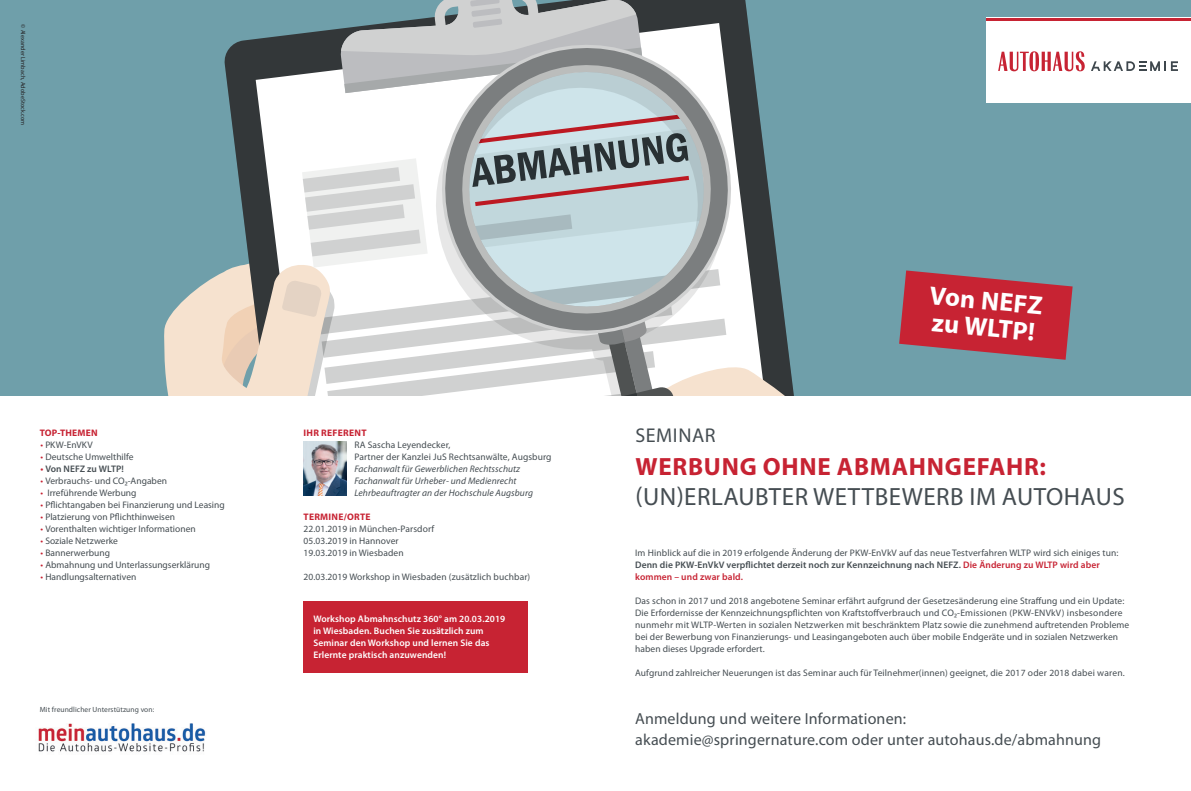
<style>
.page{position:relative;width:1191px;height:791px;background:#fff}
.page>*{position:absolute;margin:0;border:0;box-sizing:border-box;transform-origin:0 0}
.t1{font:700 26px/26.9px "Myriad Pro";color:#fff}
.t2{font:25px "Myriad Pro";letter-spacing:.02em;color:#454d52}
.t3{font:700 25px "Myriad Pro";letter-spacing:.03em;color:#c72333}
.t4{font:20px "Myriad Pro";letter-spacing:.03em;color:#454d52}
.t5{font:16px/21px "Myriad Pro";letter-spacing:.01em;color:#454d52}
.t6{font:9.5px/12px "Myriad Pro";letter-spacing:.01em;color:#454d52}
.t7{font:600 9.5px/12px "Myriad Pro";letter-spacing:.01em;color:#fff}
.t8{font:italic 9.5px/12px "Myriad Pro";letter-spacing:.01em;color:#454d52}
.t9{font:700 9.5px "Myriad Pro";letter-spacing:.03em;color:#c72333}
.t10{font:600 9.5px "Myriad Pro";letter-spacing:.005em;color:#454d52}
.t11{font:7.5px "Myriad Pro";letter-spacing:.01em;color:#454d52}
.t12{font:6px "Myriad Pro";letter-spacing:.01em;color:#231f20}
.s1{color:#c72333}
.s2{font-weight:600}
.s3{font-weight:600;color:#c72333}
</style>
<div class="page">
<div style="left:0;top:0;width:1191px;height:395px;background:#6f9faa"></div>
<svg style="left:224px;top:0;width:524px;height:114px;fill:#333739"></svg>
<svg style="left:256px;top:23px;width:504px;height:91px;background:#9da6a8"></svg>
<svg style="left:339px;top:0;width:303px;height:93px"></svg>
<svg style="left:164px;top:114px;width:630px;height:281px"></svg>
<svg style="left:421px;top:24px;width:330px;height:330px;background:#c3c4c5"></svg>
<svg style="left:440px;top:43px;width:292px;height:307px;background:#d5d5d6"></svg>
<svg style="left:445px;top:48px;width:283px;height:283px;background:#c5c6c7"></svg>
<svg style="left:456px;top:59px;width:261px;height:261px;background:#b3bcbf"></svg>
<img style="left:38px;top:723px;width:168px;height:29px">
<img style="left:303px;top:442px;width:43px;height:54px">
<svg style="left:899px;top:270px;width:173px;height:90px"></svg>
<div style="left:303px;top:601px;width:224px;height:72px;background:#c72333"></div>
<div style="left:986px;top:18px;width:205px;height:85px;background:#fff"></div>
<hr style="left:986px;top:18px;width:205px;height:2px;background:#c72333">
<svg style="left:998px;top:51px;width:86px;height:20px"></svg>
<svg style="left:1091px;top:61px;width:87px;height:10px"></svg>
<p class="t12" style="left:27px;top:24px;width:102px;rotate:90deg">© Alexander Limbach, AdobeStock.com</p>
<p class="t9" style="left:40px;top:426px;width:60px">TOP-THEMEN</p>
<p class="t6" style="left:40px;top:438px;width:54px"><span class="s1">•</span> PKW-EnVKV</p>
<p class="t6" style="left:40px;top:450px;width:95px"><span class="s1">•</span> Deutsche Umwelthilfe</p>
<p class="t10" style="left:40px;top:462px;width:85px"><span class="s1">•</span> Von NEFZ zu WLTP!</p>
<p class="t6" style="left:40px;top:474px;width:128px"><span class="s1">•</span> Verbrauchs- und CO2-Angaben</p>
<p class="t6" style="left:40px;top:486px;width:98px"><span class="s1">•</span> Irreführende Werbung</p>
<p class="t6" style="left:40px;top:498px;width:186px"><span class="s1">•</span> Pflichtangaben bei Finanzierung und Leasing</p>
<p class="t6" style="left:40px;top:510px;width:136px"><span class="s1">•</span> Platzierung von Pflichthinweisen</p>
<p class="t6" style="left:40px;top:522px;width:157px"><span class="s1">•</span> Vorenthalten wichtiger Informationen</p>
<p class="t6" style="left:40px;top:534px;width:79px"><span class="s1">•</span> Soziale Netzwerke</p>
<p class="t6" style="left:40px;top:546px;width:71px"><span class="s1">•</span> Bannerwerbung</p>
<p class="t6" style="left:40px;top:558px;width:171px"><span class="s1">•</span> Abmahnung und Unterlassungserklärung</p>
<p class="t6" style="left:40px;top:570px;width:98px"><span class="s1">•</span> Handlungsalternativen</p>
<p class="t11" style="left:40px;top:705px;width:116px">Mit freundlicher Unterstützung von:</p>
<p class="t9" style="left:303px;top:426px;width:65px">IHR REFERENT</p>
<p class="t6" style="left:354px;top:438px;width:199px">RA Sascha Leyendecker,<br>Partner der Kanzlei JuS Rechtsanwälte, Augsburg</p>
<p class="t8" style="left:354px;top:462px;width:180px">Fachanwalt für Gewerblichen Rechtsschutz<br>Fachanwalt für Urheber- und Medienrecht<br>Lehrbeauftragter an der Hochschule Augsburg</p>
<p class="t9" style="left:303px;top:510px;width:69px">TERMINE/ORTE</p>
<p class="t6" style="left:303px;top:522px;width:132px">22.01.2019 in München-Parsdorf<br>05.03.2019 in Hannover<br>19.03.2019 in Wiesbaden</p>
<p class="t6" style="left:303px;top:570px;width:228px">20.03.2019 Workshop in Wiesbaden (zusätzlich buchbar)</p>
<p class="t7" style="left:313px;top:612px;width:193px">Workshop Abmahnschutz 360° am 20.03.2019 in Wiesbaden. Buchen Sie zusätzlich zum Seminar den Workshop und lernen Sie das Erlernte praktisch anzuwenden!</p>
<h1 class="t1" style="left:931px;top:280px;width:115px;rotate:6deg">Von NEFZ zu WLTP!</h1>
<h3 class="t4" style="left:635px;top:423px;width:82px">SEMINAR</h3>
<h2 class="t3" style="left:635px;top:450px;width:412px">WERBUNG OHNE ABMAHNGEFAHR:</h2>
<h2 class="t2" style="left:635px;top:481px;width:491px">(UN)ERLAUBTER WETTBEWERB IM AUTOHAUS</h2>
<p class="t6" style="left:635px;top:546px;width:485px">Im Hinblick auf die in 2019 erfolgende Änderung der PKW-EnVkV auf das neue Testverfahren WLTP wird sich einiges tun:<br><span class="s2">Denn die PKW-EnVkV verpflichtet derzeit noch zur Kennzeichnung nach NEFZ.</span> <span class="s3">Die Änderung zu WLTP wird aber kommen – und zwar bald.</span></p>
<p class="t6" style="left:635px;top:594px;width:495px">Das schon in 2017 und 2018 angebotene Seminar erfährt aufgrund der Gesetzesänderung eine Straffung und ein Update:<br>Die Erfordernisse der Kennzeichnungspflichten von Kraftstoffverbrauch und CO2-Emissionen (PKW-ENVkV) insbesondere nunmehr mit WLTP-Werten in sozialen Netzwerken mit beschränktem Platz sowie die zunehmend auftretenden Probleme bei der Bewerbung von Finanzierungs- und Leasingangeboten auch über mobile Endgeräte und in sozialen Netzwerken haben dieses Upgrade erfordert.</p>
<p class="t6" style="left:635px;top:666px;width:491px">Aufgrund zahlreicher Neuerungen ist das Seminar auch für Teilnehmer(innen) geeignet, die 2017 oder 2018 dabei waren.</p>
<h3 class="t5" style="left:635px;top:708px;width:467px">Anmeldung und weitere Informationen: akademie@springernature.com oder unter autohaus.de/abmahnung</h3>
</div>
